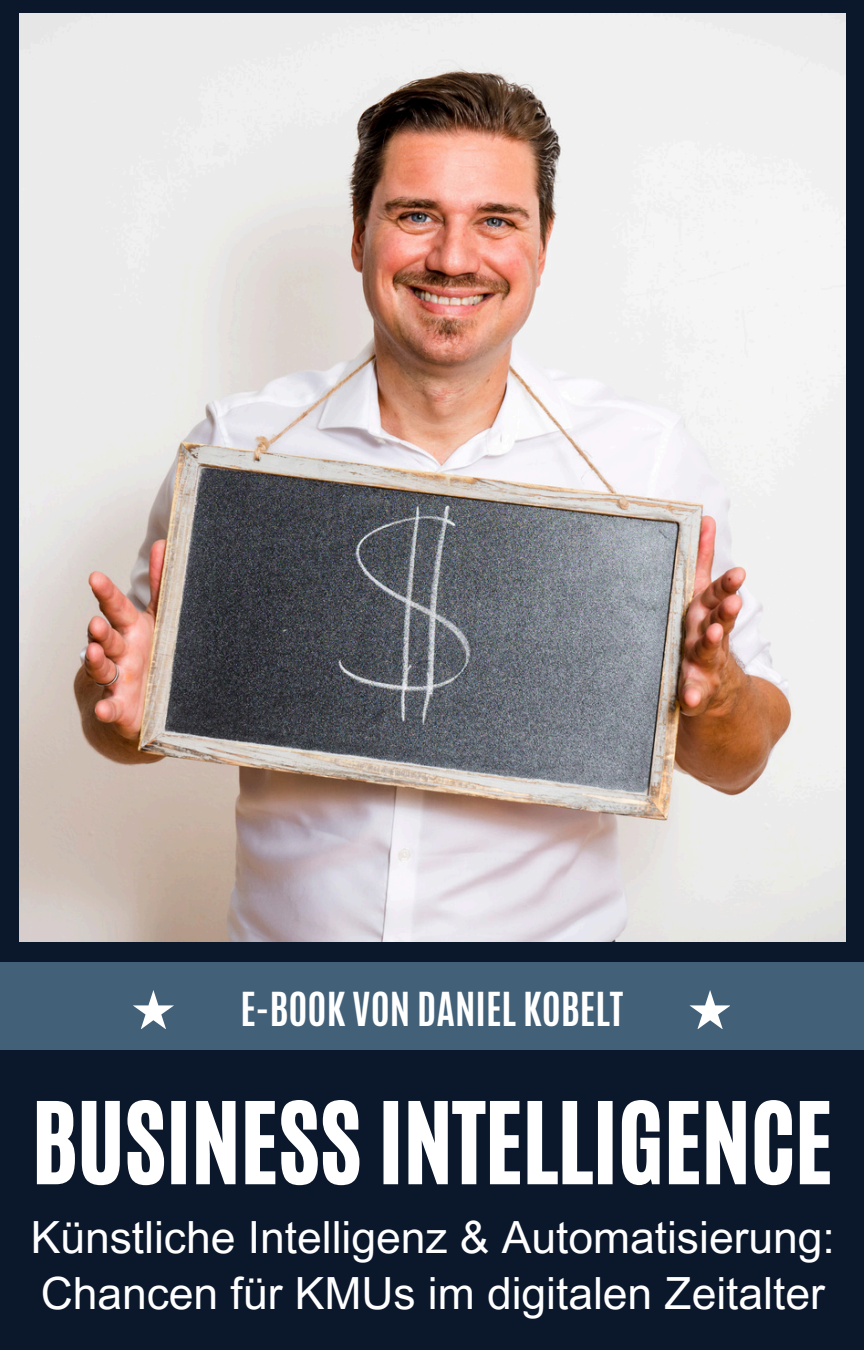
<style>
.page{position:relative;width:864px;height:1350px;background:#0b172b}
.page>*{position:absolute;margin:0;border:0;box-sizing:border-box;transform-origin:0 0}
.t1{font:94.27px "CA Generated";color:#fff}
.t2{font:44.32px/55.8px "Arial MT Pro";color:#fff}
.t3{font:700 39.15px "Antonio";color:#fff}
</style>
<div class="page">
<div style="left:0;top:962px;width:864px;height:88px;background:#426078"></div>
<svg style="left:133px;top:990px;width:40px;height:39px"></svg>
<svg style="left:689px;top:990px;width:41px;height:39px"></svg>
<img style="left:20px;top:14px;width:825px;height:928px">
<p class="t3" style="left:241px;top:981px;width:384px">E-BOOK VON DANIEL KOBELT</p>
<p class="t1" style="left:32px;top:1075px;width:802px">BUSINESS INTELLIGENCE</p>
<p class="t2" style="left:31px;top:1215px;width:806px">Künstliche Intelligenz &amp; Automatisierung:<br>Chancen für KMUs im digitalen Zeitalter</p>
</div>
